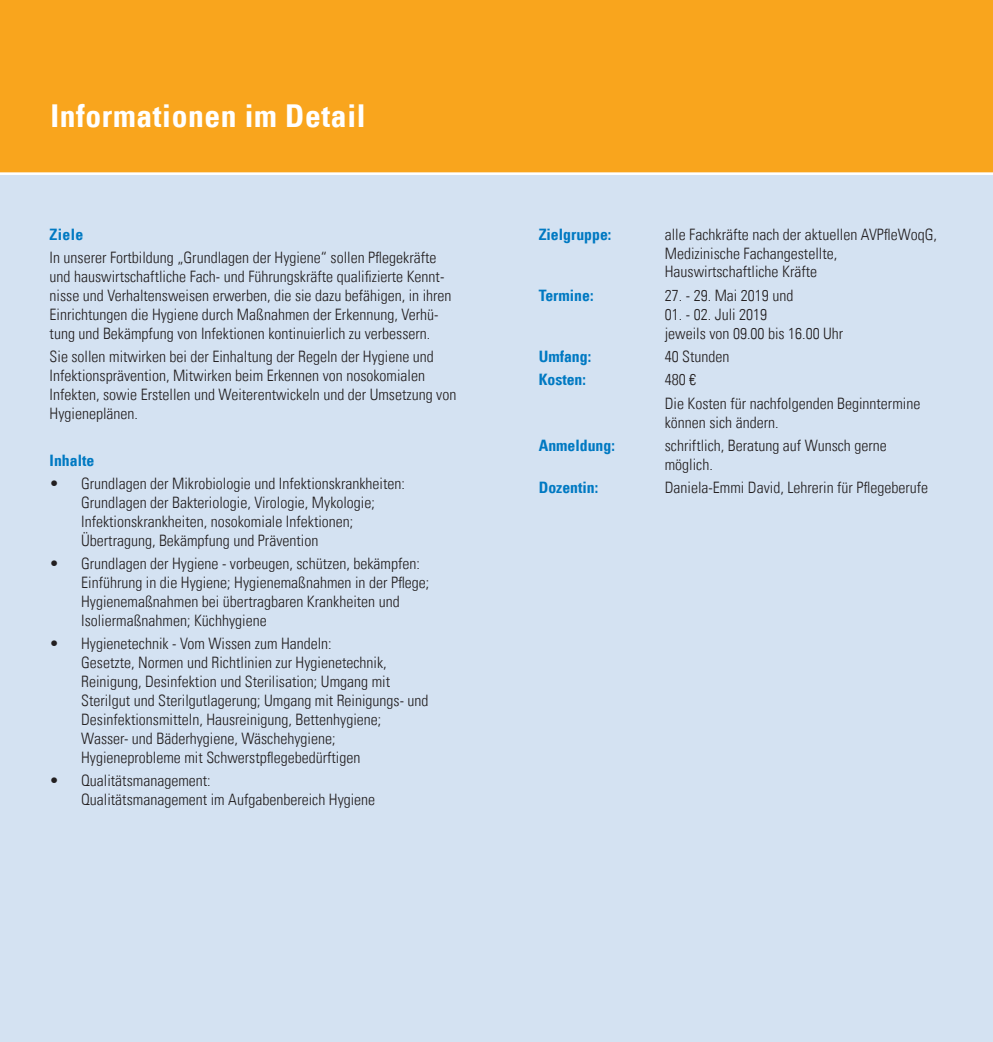
<style>
.page{position:relative;width:993px;height:1042px;background:#fff}
.page>*{position:absolute;margin:0;border:0;box-sizing:border-box;transform-origin:0 0}
.t1{font:31.5px "Univers Com 67 Bold Cond";letter-spacing:.02em;color:#fff}
.t2{font:15.75px/18.9px "Univers Com 47 Light Cond";color:#231f20}
.t3{font:15.75px "Univers Com 67 Bold Cond";color:#0079c2}
</style>
<div class="page">
<div style="left:0;top:0;width:992px;height:174px;background:#f9a51d"></div>
<div style="left:0;top:174px;width:992px;height:868px;background:#d4e2f2"></div>
<hr style="left:0;top:172px;width:992px;height:3px;background:#fff">
<p class="t1" style="left:50px;top:96px;width:316px">Informationen im Detail</p>
<p class="t3" style="left:50px;top:224px;width:35px">Ziele</p>
<p class="t2" style="left:50px;top:248px;width:403px">In unserer Fortbildung „Grundlagen der Hygiene“ sollen Pflegekräfte und hauswirtschaftliche Fach- und Führungskräfte qualifizierte Kennt&shy;nisse und Verhaltensweisen erwerben, die sie dazu befähigen, in ihren Einrichtungen die Hygiene durch Maßnahmen der Erkennung, Verhü&shy;tung und Bekämpfung von Infektionen kontinuierlich zu verbessern.</p>
<p class="t2" style="left:50px;top:347px;width:408px">Sie sollen mitwirken bei der Einhaltung der Regeln der Hygiene und Infektionsprävention, Mitwirken beim Erkennen von nosokomialen Infekten, sowie Erstellen und Weiterentwickeln und der Umsetzung von Hygieneplänen.</p>
<p class="t3" style="left:50px;top:450px;width:46px">Inhalte</p>
<p class="t2" style="left:81px;top:474px;width:325px;text-indent:-32px">• Grundlagen der Mikrobiologie und Infektionskrankheiten:<br>Grundlagen der Bakteriologie, Virologie, Mykologie; Infektionskrankheiten, nosokomiale Infektionen; Übertragung, Bekämpfung und Prävention</p>
<p class="t2" style="left:81px;top:554px;width:350px;text-indent:-32px">• Grundlagen der Hygiene - vorbeugen, schützen, bekämpfen:<br>Einführung in die Hygiene; Hygienemaßnahmen in der Pflege; Hygienemaßnahmen bei übertragbaren Krankheiten und Isoliermaßnahmen; Küchhygiene</p>
<p class="t2" style="left:81px;top:634px;width:349px;text-indent:-32px">• Hygienetechnik - Vom Wissen zum Handeln:<br>Gesetzte, Normen und Richtlinien zur Hygienetechnik, Reinigung, Desinfektion und Sterilisation; Umgang mit Sterilgut und Sterilgutlagerung; Umgang mit Reinigungs- und Desinfektionsmitteln, Hausreinigung, Bettenhygiene; Wasser- und Bäderhygiene, Wäschehygiene; Hygieneprobleme mit Schwerstpflegebedürftigen</p>
<p class="t2" style="left:81px;top:771px;width:295px;text-indent:-32px">• Qualitätsmanagement:<br>Qualitätsmanagement im Aufgabenbereich Hygiene</p>
<p class="t3" style="left:538px;top:224px;width:74px">Zielgruppe:</p>
<p class="t2" style="left:664px;top:225px;width:273px">alle Fachkräfte nach der aktuellen AVPfleWoqG,<br>Medizinische Fachangestellte,<br>Hauswirtschaftliche Kräfte</p>
<p class="t3" style="left:538px;top:286px;width:56px">Termine:</p>
<p class="t2" style="left:664px;top:286px;width:130px">27. - 29. Mai 2019 und</p>
<p class="t2" style="left:664px;top:305px;width:180px">01. - 02. Juli 2019<br>jeweils von 09.00 bis 16.00 Uhr</p>
<p class="t3" style="left:538px;top:347px;width:54px">Umfang:</p>
<p class="t2" style="left:664px;top:347px;width:66px">40 Stunden</p>
<p class="t3" style="left:538px;top:370px;width:49px">Kosten:</p>
<p class="t2" style="left:664px;top:370px;width:33px">480 €</p>
<p class="t2" style="left:664px;top:394px;width:257px">Die Kosten für nachfolgenden Beginntermine können sich ändern.</p>
<p class="t3" style="left:538px;top:436px;width:78px">Anmeldung:</p>
<p class="t2" style="left:664px;top:436px;width:223px">schriftlich, Beratung auf Wunsch gerne möglich.</p>
<p class="t3" style="left:538px;top:478px;width:61px">Dozentin:</p>
<p class="t2" style="left:664px;top:478px;width:265px">Daniela-Emmi David, Lehrerin für Pflegeberufe</p>
</div>
